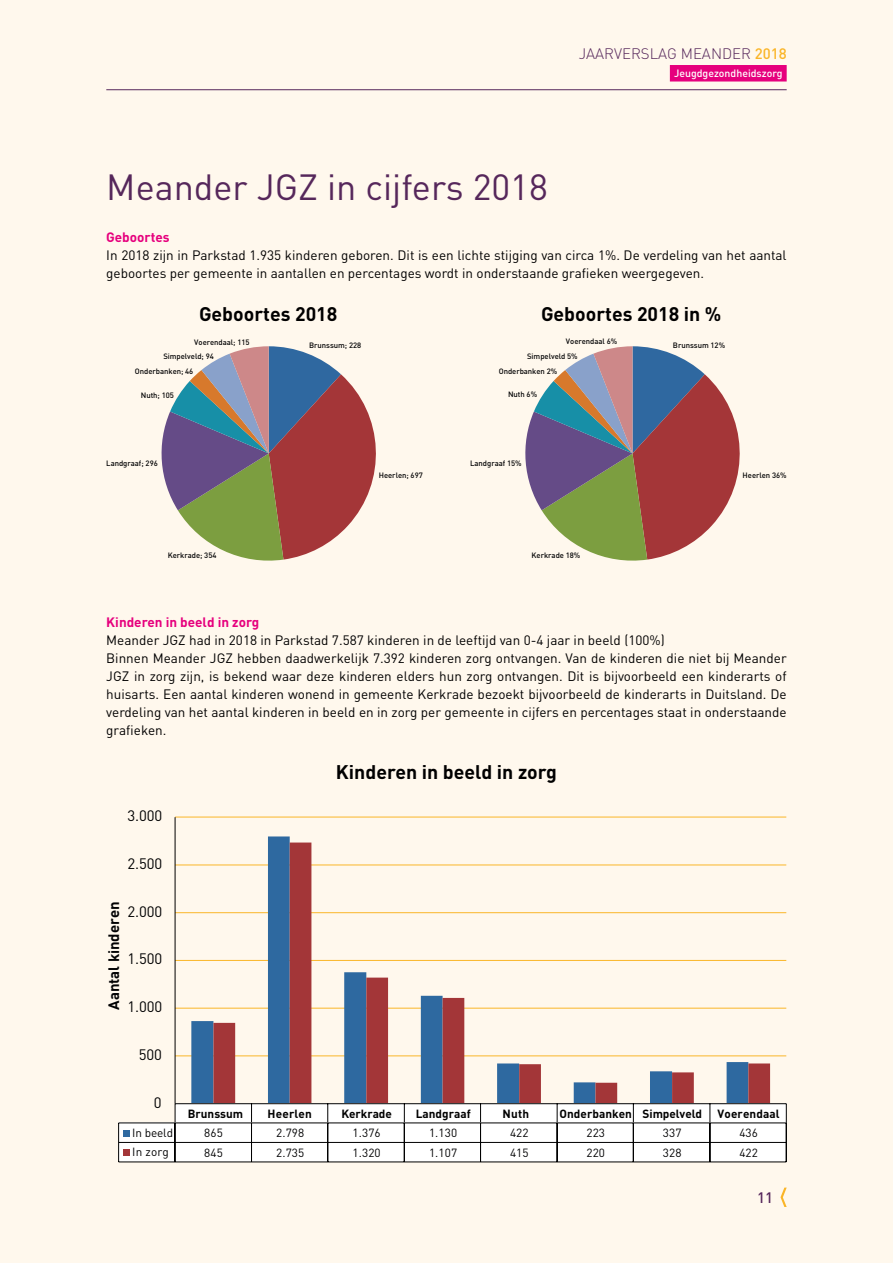
<style>
.page{position:relative;width:893px;height:1263px;background:#fff8ed}
.page>*{position:absolute;margin:0;border:0;box-sizing:border-box;transform-origin:0 0}
.t1{font:36px "DIN";color:#56275b}
.t2{font:700 26.7px "DIN";color:#020203}
.t3{font:700 19.5px "DIN";color:#000}
.t4{font:15px "DIN";letter-spacing:-.005em;color:#020203}
.t5{font:300 15px "DIN";color:#56275b}
.t6{font:700 15px "DIN";letter-spacing:-.005em;color:#020203}
.t7{font:500 15px "DIN";color:#56275b}
.t8{font:700 13.8px "DIN";letter-spacing:-.01em;color:#020203}
.t9{font:13.5px/18px "DIN";color:#000}
.t10{font:700 13.5px "DIN";color:#e6007d}
.t11{font:11.7px "DIN";letter-spacing:.01em;color:#020203}
.t12{font:700 11.7px "DIN";letter-spacing:.005em;color:#000}
.t13{font:500 10.5px "DIN";color:#fff}
.t14{font:500 7.65px/14px "DIN";letter-spacing:-.005em;color:#020203}
.s1{font-weight:500;color:#fab528}
</style>
<div class="page">
<svg style="left:780px;top:1187px;width:7px;height:20px"></svg>
<hr style="left:106px;top:89px;width:681px;height:1px;background:#56275b">
<div style="left:670px;top:65px;width:117px;height:17px;background:#e6007d"></div>
<svg style="left:161px;top:346px;width:215px;height:215px"></svg>
<svg style="left:525px;top:346px;width:215px;height:215px"></svg>
<hr style="left:175px;top:1055px;width:611px;height:1px;background:#fab629">
<hr style="left:175px;top:1008px;width:611px;height:1px;background:#fab629">
<hr style="left:175px;top:960px;width:611px;height:1px;background:#fab629">
<hr style="left:175px;top:912px;width:611px;height:1px;background:#fab629">
<hr style="left:175px;top:864px;width:611px;height:1px;background:#fab629">
<hr style="left:175px;top:817px;width:611px;height:1px;background:#fab629">
<svg style="left:191px;top:836px;width:99px;height:267px"></svg>
<svg style="left:213px;top:842px;width:557px;height:261px"></svg>
<hr style="left:175px;top:817px;width:1px;height:287px;background:#000">
<div style="left:175px;top:1104px;width:611px;height:19px;background:#fff"></div>
<hr style="left:175px;top:1103px;width:611px;height:1px;background:#000">
<div style="left:119px;top:1123px;width:667px;height:39px;background:#fff"></div>
<hr style="left:119px;top:1122px;width:667px;height:1px;background:#000">
<div style="left:123px;top:1130px;width:7px;height:6px;background:#2e69a0"></div>
<hr style="left:119px;top:1142px;width:667px;height:1px;background:#000">
<svg style="left:118px;top:1123px;width:1px;height:39px"></svg>
<hr style="left:119px;top:1161px;width:667px;height:1px;background:#000">
<svg style="left:175px;top:1104px;width:1px;height:57px"></svg>
<svg style="left:251px;top:1104px;width:1px;height:57px"></svg>
<svg style="left:327px;top:1104px;width:1px;height:57px"></svg>
<svg style="left:404px;top:1104px;width:1px;height:57px"></svg>
<svg style="left:480px;top:1104px;width:1px;height:57px"></svg>
<svg style="left:557px;top:1104px;width:1px;height:57px"></svg>
<svg style="left:633px;top:1104px;width:1px;height:57px"></svg>
<svg style="left:709px;top:1104px;width:2px;height:57px"></svg>
<svg style="left:786px;top:1104px;width:1px;height:58px"></svg>
<div style="left:123px;top:1149px;width:7px;height:7px;background:#a33638"></div>
<p class="t5" style="left:579px;top:44px;width:209px">JAARVERSLAG MEANDER <span class="s1">2018</span></p>
<p class="t13" style="left:674px;top:67px;width:110px">Jeugdgezondheidszorg</p>
<h1 class="t1" style="left:106px;top:165px;width:443px">Meander JGZ in cijfers 2018</h1>
<p class="t10" style="left:106px;top:228px;width:65px">Geboortes</p>
<p class="t9" style="left:106px;top:245px;width:682px">In 2018 zijn in Parkstad 1.935 kinderen geboren. Dit is een lichte stijging van circa 1%. De verdeling van het aantal geboortes per gemeente in aantallen en percentages wordt in onderstaande grafieken weergegeven.</p>
<h3 class="t3" style="left:199px;top:301px;width:140px">Geboortes 2018</h3>
<h3 class="t3" style="left:541px;top:301px;width:182px">Geboortes 2018 in %</h3>
<p class="t8" style="left:569px;top:302px;width:126px">Geboortes 2018 in %</p>
<p class="t14" style="left:566px;top:334px;width:53px">Voerendaal 6%</p>
<p class="t14" style="left:527px;top:349px;width:52px">Simpelveld 5%</p>
<p class="t14" style="left:499px;top:364px;width:60px">Onderbanken 2%</p>
<p class="t14" style="left:508px;top:387px;width:31px">Nuth 6%</p>
<p class="t8" style="left:220px;top:302px;width:97px">Geboortes 2018</p>
<p class="t14" style="left:163px;top:335px;width:88px;text-indent:31px">Voerendaal; 115<br>Simpelveld; 94</p>
<p class="t14" style="left:135px;top:364px;width:60px">Onderbanken; 46</p>
<p class="t14" style="left:141px;top:388px;width:35px">Nuth; 105</p>
<p class="t14" style="left:673px;top:338px;width:54px">Brunssum 12%</p>
<p class="t14" style="left:309px;top:338px;width:54px">Brunssum; 228</p>
<p class="t14" style="left:106px;top:456px;width:53px">Landgraaf; 296</p>
<p class="t14" style="left:168px;top:548px;width:50px">Kerkrade; 354</p>
<p class="t14" style="left:379px;top:468px;width:46px">Heerlen; 697</p>
<p class="t14" style="left:470px;top:456px;width:53px">Landgraaf 15%</p>
<p class="t14" style="left:532px;top:548px;width:50px">Kerkrade 18%</p>
<p class="t14" style="left:743px;top:468px;width:46px">Heerlen 36%</p>
<p class="t10" style="left:106px;top:613px;width:154px">Kinderen in beeld in zorg</p>
<p class="t9" style="left:106px;top:631px;width:682px">Meander JGZ had in 2018 in Parkstad 7.587 kinderen in de leeftijd van 0-4 jaar in beeld (100%)<br>Binnen Meander JGZ hebben daadwerkelijk 7.392 kinderen zorg ontvangen. Van de kinderen die niet bij Meander JGZ in zorg zijn, is bekend waar deze kinderen elders hun zorg ontvangen. Dit is bijvoorbeeld een kinderarts of huisarts. Een aantal kinderen wonend in gemeente Kerkrade bezoekt bijvoorbeeld de kinderarts in Duitsland. De verdeling van het aantal kinderen in beeld en in zorg per gemeente in cijfers en percentages staat in onderstaande grafieken.</p>
<h3 class="t3" style="left:336px;top:759px;width:222px">Kinderen in beeld in zorg</h3>
<h2 class="t2" style="left:308px;top:764px;width:306px">Kinderen in beeld in zorg</h2>
<p class="t4" style="left:127px;top:806px;width:36px">3.000</p>
<p class="t4" style="left:127px;top:854px;width:36px">2.500</p>
<p class="t6" style="left:104px;top:1010px;width:110px;rotate:-90deg">Aantal kinderen</p>
<p class="t4" style="left:127px;top:902px;width:36px">2.000</p>
<p class="t4" style="left:127px;top:950px;width:36px">1.500</p>
<p class="t4" style="left:127px;top:997px;width:36px">1.000</p>
<p class="t4" style="left:139px;top:1045px;width:25px">500</p>
<p class="t4" style="left:154px;top:1093px;width:9px">0</p>
<p class="t12" style="left:188px;top:1106px;width:57px">Brunssum</p>
<p class="t12" style="left:268px;top:1106px;width:46px">Heerlen</p>
<p class="t12" style="left:341px;top:1106px;width:52px">Kerkrade</p>
<p class="t12" style="left:416px;top:1106px;width:57px">Landgraaf</p>
<p class="t12" style="left:502px;top:1106px;width:28px">Nuth</p>
<p class="t12" style="left:559px;top:1106px;width:144px">Onderbanken Simpelveld</p>
<p class="t12" style="left:718px;top:1106px;width:64px">Voerendaal</p>
<p class="t11" style="left:132px;top:1125px;width:42px">In beeld</p>
<p class="t11" style="left:204px;top:1125px;width:20px">865</p>
<p class="t11" style="left:276px;top:1125px;width:30px">2.798</p>
<p class="t11" style="left:353px;top:1125px;width:30px">1.376</p>
<p class="t11" style="left:429px;top:1125px;width:30px">1.130</p>
<p class="t11" style="left:510px;top:1125px;width:20px">422</p>
<p class="t11" style="left:586px;top:1125px;width:20px">223</p>
<p class="t11" style="left:663px;top:1125px;width:20px">337</p>
<p class="t11" style="left:739px;top:1125px;width:20px">436</p>
<p class="t11" style="left:132px;top:1145px;width:38px">In zorg</p>
<p class="t11" style="left:204px;top:1145px;width:20px">845</p>
<p class="t11" style="left:276px;top:1145px;width:30px">2.735</p>
<p class="t11" style="left:353px;top:1145px;width:30px">1.320</p>
<p class="t11" style="left:429px;top:1145px;width:30px">1.107</p>
<p class="t11" style="left:510px;top:1145px;width:20px">415</p>
<p class="t11" style="left:586px;top:1145px;width:20px">220</p>
<p class="t11" style="left:663px;top:1145px;width:20px">328</p>
<p class="t11" style="left:739px;top:1145px;width:20px">422</p>
<p class="t7" style="left:757px;top:1188px;width:17px">11</p>
</div>
